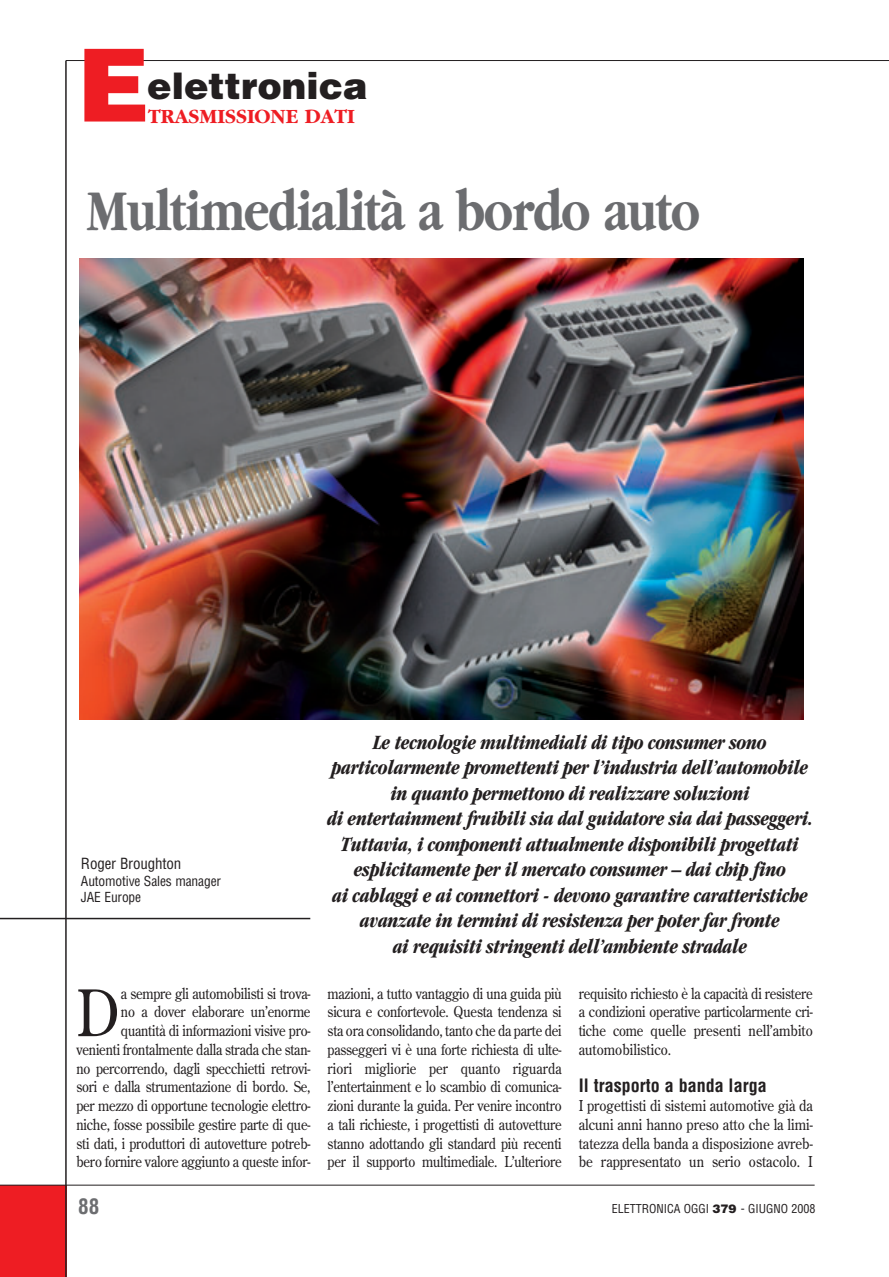
<style>
.page{position:relative;width:889px;height:1277px;background:#fff}
.page>*{position:absolute;margin:0;border:0;box-sizing:border-box;transform-origin:0 0}
.t1{font:900 100.95px "Helvetica LT";color:#ee1d23}
.t2{font:63.9px "Century Old Style LT";color:#231f20;scale:.9 1}
.t3{font:700 60px "Garamond LT";letter-spacing:-.015em;color:#6c6d70;scale:.8 1}
.t4{font:900 36.75px "Helvetica LT";color:#231f20}
.t5{font:italic 700 condensed 21px/25.5px "Garamond LT";letter-spacing:-.02em;color:#231f20;text-align:center;scale:.95 1}
.t6{font:700 21px "Garamond LT";color:#ee1d23}
.t7{font:700 condensed 21px "Helvetica LT";color:#6c6d70}
.t8{font:700 condensed 18px "Helvetica LT";color:#231f20}
.t9{font:15px/18.8px "Century Old Style LT";letter-spacing:-.015em;color:#231f20;text-align:justify;scale:.88 1}
.t10{font:15px/18.8px "Century Old Style LT";letter-spacing:-.015em;color:#231f20;text-align:justify;scale:.9 1}
.t11{font:condensed 15px "Helvetica LT";letter-spacing:-.01em;color:#231f20}
.t12{font:condensed 13.5px/16.2px "Helvetica LT";letter-spacing:-.01em;color:#231f20}
.t13{font:condensed 12px "Helvetica LT";color:#231f20}
.s1{font-weight:900;font-stretch:normal}
</style>
<div class="page">
<img style="left:0;top:60px;width:888px;height:1217px">
<p class="t1" style="left:77px;top:49px;width:74px">E</p>
<p class="t4" style="left:147px;top:72px;width:222px">elettronica</p>
<p class="t6" style="left:148px;top:109px;width:208px">TRASMISSIONE DATI</p>
<p class="t3" style="left:87px;top:188px;width:768px">Multimedialità a bordo auto</p>
<p class="t11" style="left:81px;top:858px;width:102px">Roger Broughton</p>
<p class="t12" style="left:81px;top:874px;width:142px">Automotive Sales manager<br>JAE Europe</p>
<p class="t5" style="left:327px;top:731px;width:513px">Le tecnologie multimediali di tipo consumer sono particolarmente promettenti per l’industria dell’automobile in quanto permettono di realizzare soluzioni<br>di entertainment fruibili sia dal guidatore sia dai passeggeri.<br>Tuttavia, i componenti attualmente disponibili progettati esplicitamente per il mercato consumer – dai chip fino<br>ai cablaggi e ai connettori - devono garantire caratteristiche avanzate in termini di resistenza per poter far fronte<br>ai requisiti stringenti dell’ambiente stradale</p>
<p class="t9" style="left:76px;top:985px;width:267px;text-align:right">a sempre gli automobilisti si trova-<br>no a dover elaborare un’enorme quantità di informazioni visive pro&shy;venienti frontalmente dalla strada che stan&shy;no percorrendo, dagli specchietti retrovi&shy;sori e dalla strumentazione di bordo. Se, per mezzo di opportune tecnologie elettro&shy;niche, fosse possibile gestire parte di que&shy;sti dati, i produttori di autovetture potreb&shy;bero fornire valore aggiunto a queste infor-</p>
<p class="t9" style="left:327px;top:985px;width:267px">mazioni, a tutto vantaggio di una guida più sicura e confortevole. Questa tendenza si sta ora consolidando, tanto che da parte dei passeggeri vi è una forte richiesta di ulte&shy;riori migliorie per quanto riguarda l’entertainment e lo scambio di comunica&shy;zioni durante la guida. Per venire incontro a tali richieste, i progettisti di autovetture stanno adottando gli standard più recenti per il supporto multimediale. L’ulteriore</p>
<p class="t9" style="left:578px;top:985px;width:267px">requisito richiesto è la capacità di resistere a condizioni operative particolarmente cri&shy;tiche come quelle presenti nell’ambito automobilistico.</p>
<p class="t2" style="left:76px;top:987px;width:50px">D</p>
<p class="t8" style="left:578px;top:1079px;width:189px">Il trasporto a banda larga</p>
<p class="t10" style="left:578px;top:1097px;width:261px">I progettisti di sistemi automotive già da alcuni anni hanno preso atto che la limi&shy;tatezza della banda a disposizione avreb&shy;be rappresentato un serio ostacolo. I</p>
<p class="t7" style="left:78px;top:1199px;width:22px">88</p>
<p class="t13" style="left:611px;top:1204px;width:205px">ELETTRONICA OGGI <span class="s1">379</span> - GIUGNO 2008</p>
</div>
